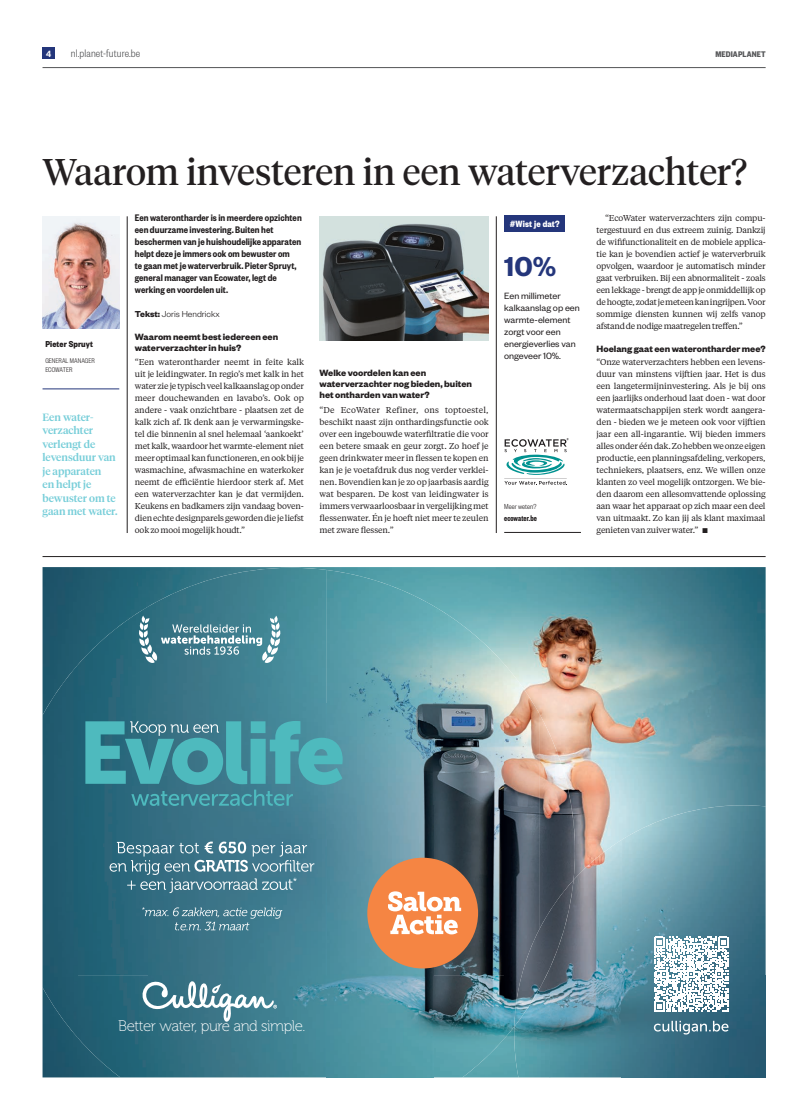
<style>
.page{position:relative;width:794px;height:1120px;background:#fff}
.page>*{position:absolute;margin:0;border:0;box-sizing:border-box;transform-origin:0 0}
.t1{font:37px "Tiempos Headline";color:#231f20}
.t2{font:600 30px "Founders Grotesk";color:#24367b}
.t3{font:15.1px "Museo 100";letter-spacing:-.03em;color:#fff}
.t4{font:300 12px "Founders Grotesk Cond";letter-spacing:.01em;color:#57585a}
.t5{font:600 10.5px/12px "Founders Grotesk Cond";letter-spacing:.005em;color:#231f20}
.t6{font:500 10.5px/13.5px "Tiempos Headline";color:#77ced9}
.t7{font:700 10px/11px "Founders Grotesk";color:#231f20}
.t8{font:10px/12px "Founders Grotesk";color:#231f20}
.t9{font:700 10px "Founders Grotesk Cond";letter-spacing:.01em;color:#fff}
.t10{font:600 10px "Founders Grotesk Cond";color:#fff}
.t11{font:300 9.5px "Founders Grotesk";color:#231f20}
.t12{font:700 9.5px "Founders Grotesk Cond";letter-spacing:.01em;color:#231f20}
.t13{font:700 9px "Founders Grotesk Cond";letter-spacing:.01em;color:#57585a}
.t14{font:600 9px "Founders Grotesk X Cond";letter-spacing:.01em;color:#231f20}
.t15{font:8.5px/12px "Tiempos Text";letter-spacing:-.02em;color:#231f20;text-align:justify}
.t16{font:300 8px "Founders Grotesk Cond";letter-spacing:.01em;color:#231f20}
.t17{font:300 7.5px/9px "Founders Grotesk Cond";letter-spacing:.01em;color:#231f20}
.s1{font-weight:700}
</style>
<div class="page">
<hr style="left:43px;top:67px;width:722px;height:1px;background:#57585a">
<div style="left:43px;top:48px;width:12px;height:11px;background:#24367b"></div>
<hr style="left:43px;top:556px;width:722px;height:1px;background:#231f20">
<img style="left:319px;top:216px;width:169px;height:125px">
<hr style="left:127px;top:216px;width:1px;height:317px;background:#231f20">
<hr style="left:43px;top:389px;width:76px;height:1px;background:#24367b">
<img style="left:43px;top:216px;width:76px;height:113px">
<img style="left:43px;top:567px;width:722px;height:510px">
<img style="left:149px;top:568px;width:178px;height:407px">
<img style="left:326px;top:570px;width:107px;height:507px">
<img style="left:78px;top:606px;width:71px;height:369px">
<img style="left:433px;top:605px;width:71px;height:472px">
<div style="left:43px;top:664px;width:35px;height:374px;background:#215a6f"></div>
<img style="left:504px;top:663px;width:36px;height:376px">
<img style="left:539px;top:714px;width:36px;height:166px">
<img style="left:78px;top:975px;width:249px;height:102px">
<svg style="left:139px;top:615px;width:142px;height:48px;background:#5f92a0"></svg>
<svg style="left:138px;top:978px;width:139px;height:45px;background:#5e8f9d"></svg>
<div style="left:367px;top:857px;width:111px;height:111px;background:#f58543;border-radius:50%"></div>
<svg style="left:388px;top:891px;width:73px;height:43px"></svg>
<svg style="left:85px;top:721px;width:258px;height:85px;background:#4697a3"></svg>
<svg style="left:142px;top:907px;width:140px;height:23px;background:#538697"></svg>
<svg style="left:110px;top:841px;width:204px;height:52px;background:#59899a"></svg>
<img style="left:622px;top:805px;width:143px;height:272px">
<img style="left:550px;top:839px;width:72px;height:238px">
<img style="left:514px;top:1026px;width:36px;height:51px">
<img style="left:514px;top:880px;width:59px;height:146px">
<svg style="left:654px;top:936px;width:74px;height:75px"></svg>
<svg style="left:654px;top:1021px;width:74px;height:13px"></svg>
<hr style="left:504px;top:532px;width:77px;height:1px;background:#231f20">
<hr style="left:496px;top:216px;width:1px;height:317px;background:#231f20">
<div style="left:504px;top:216px;width:61px;height:16px;background:#24367b"></div>
<svg style="left:504px;top:438px;width:65px;height:47px"></svg>
<p class="t10" style="left:46px;top:47px;width:7px">4</p>
<h3 class="t4" style="left:71px;top:46px;width:71px">nl.planet-future.be</h3>
<p class="t13" style="left:715px;top:48px;width:52px">MEDIAPLANET</p>
<h1 class="t1" style="left:43px;top:146px;width:706px">Waarom investeren in een waterverzachter?</h1>
<p class="t15" style="left:596px;top:211px;width:171px;text-indent:8px">“EcoWater waterverzachters zijn compu&shy;tergestuurd en dus extreem zuinig. Dankzij de wififunctionaliteit en de mobiele applica&shy;tie kan je bovendien actief je waterverbruik opvolgen, waardoor je automatisch minder gaat verbruiken. Bij een abnormaliteit - zoals een lekkage - brengt de app je onmiddellijk op de hoogte, zodat je meteen kan ingrijpen. Voor sommige diensten kunnen wij zelfs vanop afstand de nodige maatregelen treffen.”</p>
<p class="t7" style="left:596px;top:342px;width:171px">Hoelang gaat een waterontharder mee?</p>
<p class="t15" style="left:596px;top:355px;width:171px">“Onze waterverzachters hebben een levens&shy;duur van minstens vijftien jaar. Het is dus een langetermijninvestering. Als je bij ons een jaarlijks onderhoud laat doen - wat door watermaatschappijen sterk wordt aangera&shy;den - bieden we je meteen ook voor vijftien jaar een all-ingarantie. Wij bieden immers alles onder één dak. Zo hebben we onze eigen productie, een planningsafdeling, verkopers, techniekers, plaatsers, enz. We willen onze klanten zo veel mogelijk ontzorgen. We bie&shy;den daarom een allesomvattende oplossing aan waar het apparaat op zich maar een deel van uitmaakt. Zo kan jij als klant maximaal genieten van zuiver water.” ■</p>
<p class="t5" style="left:135px;top:211px;width:168px">Een waterontharder is in meerdere opzichten een duurzame investering. Buiten het beschermen van je huishoudelijke apparaten helpt deze je immers ook om bewuster om<br>te gaan met je waterverbruik. Pieter Spruyt, general manager van Ecowater, legt de werking en voordelen uit.</p>
<p class="t11" style="left:135px;top:308px;width:86px"><span class="s1">Tekst:</span> Joris Hendrickx</p>
<p class="t7" style="left:135px;top:330px;width:145px">Waarom neemt best iedereen een waterverzachter in huis?</p>
<p class="t15" style="left:135px;top:355px;width:171px">“Een waterontharder neemt in feite kalk uit je leidingwater. In regio’s met kalk in het water zie je typisch veel kalkaanslag op onder meer douchewanden en lavabo’s. Ook op andere - vaak onzichtbare - plaatsen zet de kalk zich af. Ik denk aan je verwarmingske&shy;tel die binnenin al snel helemaal ‘aankoekt’ met kalk, waardoor het warmte-element niet meer optimaal kan functioneren, en ook bij je wasmachine, afwasmachine en waterkoker neemt de efficiëntie hierdoor sterk af. Met een waterverzachter kan je dat vermijden.<br>Keukens en badkamers zijn vandaag boven&shy;dien echte designparels geworden die je liefst ook zo mooi mogelijk houdt.”</p>
<p class="t9" style="left:510px;top:217px;width:51px">#Wist je dat?</p>
<h2 class="t2" style="left:504px;top:247px;width:54px">10%</h2>
<p class="t8" style="left:504px;top:289px;width:77px">Een millimeter kalkaanslag op een warmte-element zorgt voor een energieverlies van ongeveer 10%.</p>
<p class="t12" style="left:45px;top:338px;width:49px">Pieter Spruyt</p>
<p class="t17" style="left:45px;top:356px;width:51px">GENERAL MANAGER<br>ECOWATER</p>
<p class="t7" style="left:319px;top:366px;width:154px">Welke voordelen kan een waterverzachter nog bieden, buiten het ontharden van water?</p>
<p class="t15" style="left:319px;top:403px;width:171px">“De EcoWater Refiner, ons toptoestel, beschikt naast zijn onthardingsfunctie ook over een ingebouwde waterfiltratie die voor een betere smaak en geur zorgt. Zo hoef je geen drinkwater meer in flessen te kopen en kan je je voetafdruk dus nog verder verklei&shy;nen. Bovendien kan je zo op jaarbasis aardig wat besparen. De kost van leidingwater is immers verwaarloosbaar in vergelijking met flessenwater. Én je hoeft niet meer te zeulen met zware flessen.”</p>
<p class="t6" style="left:43px;top:410px;width:77px">Een water&shy;verzachter verlengt de levensduur van je apparaten<br>en helpt je bewuster om te gaan met water.</p>
<p class="t16" style="left:504px;top:502px;width:34px">Meer weten?</p>
<p class="t14" style="left:504px;top:512px;width:34px">ecowater.be</p>
<h3 class="t3" style="left:118px;top:1017px;width:189px">Better water, pure and simple.</h3>
</div>
